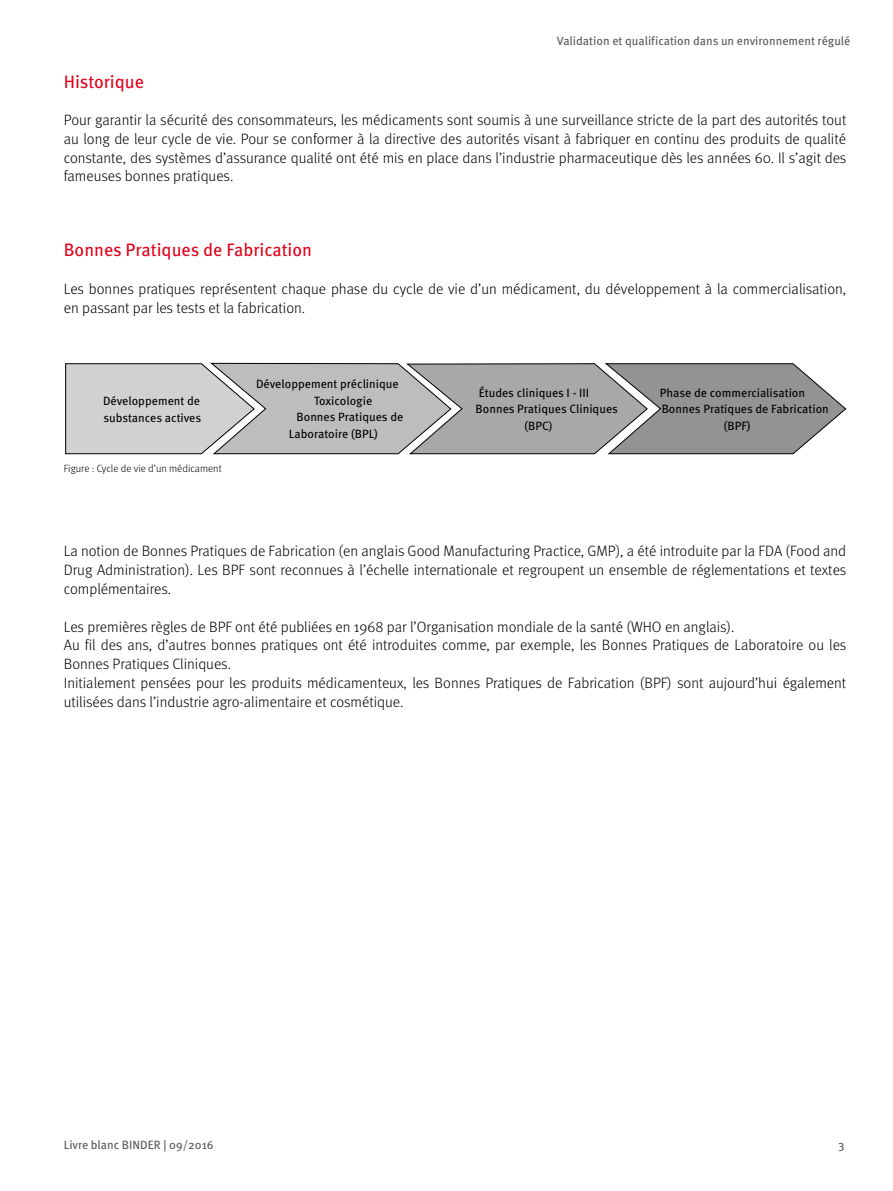
<style>
.page{position:relative;width:893px;height:1191px;background:#fff}
.page>*{position:absolute;margin:0;border:0;box-sizing:border-box;transform-origin:0 0}
.t1{font:18px "Meta Pro";color:#e2001a}
.Fließtext{font:300 15px/18.8px "Meta Pro";color:#000;text-align:justify}
.Absatzformat_1{font:300 15px/18.8px "Meta Pro";color:#000}
.t2{font:12px/16.5px "Meta Pro";color:#000}
.t3{font:12px "Meta Pro";color:#58585a}
.BU{font:300 10.5px "Meta Pro";color:#000}
.s1{font-size:11.55px}
</style>
<div class="page">
<svg style="left:65px;top:362px;width:782px;height:92px;background:#adaeaf"></svg>
<p class="t3" style="left:557px;top:32px;width:295px">Validation et qualification dans un environnement régulé</p>
<h2 class="t1" style="left:64px;top:67px;width:82px">Historique</h2>
<p class="Fließtext" style="left:64px;top:110px;width:784px">Pour garantir la sécurité des consommateurs, les médicaments sont soumis à une surveillance stricte de la part des autorités tout au long de leur cycle de vie. Pour se conformer à la directive des autorités visant à fabriquer en continu des produits de qualité constante, des systèmes d’assurance qualité ont été mis en place dans l’industrie pharmaceutique dès les années 60. Il s’agit des fameuses bonnes pratiques.</p>
<h2 class="t1" style="left:64px;top:236px;width:250px">Bonnes Pratiques de Fabrication</h2>
<p class="Fließtext" style="left:64px;top:278px;width:784px">Les bonnes pratiques représentent chaque phase du cycle de vie d’un médicament, du développement à la commercialisation, en passant par les tests et la fabrication.</p>
<p class="t2" style="left:103px;top:392px;width:100px">Développement de substances actives</p>
<p class="BU" style="left:64px;top:461px;width:159px">Figure : Cycle de vie d’un médicament</p>
<p class="t2" style="left:314px;top:375px;width:86px;text-indent:-58px">Développement préclinique<br>Toxicologie</p>
<p class="t2" style="left:289px;top:408px;width:116px;text-indent:8px">Bonnes Pratiques de<br>Laboratoire (BPL)</p>
<p class="t2" style="left:479px;top:383px;width:112px">Études cliniques I - III</p>
<p class="t2" style="left:524px;top:400px;width:95px;text-indent:-49px">Bonnes Pratiques Cliniques (BPC<span class="s1">)</span></p>
<p class="t2" style="left:660px;top:383px;width:147px">Phase de commercialisation</p>
<p class="t2" style="left:662px;top:400px;width:169px">Bonnes Pratiques de Fabrication</p>
<p class="t2" style="left:724px;top:416px;width:28px">(BPF)</p>
<p class="Fließtext" style="left:64px;top:541px;width:784px">La notion de Bonnes Pratiques de Fabrication (en anglais Good Manufacturing Practice, GMP), a été introduite par la FDA (Food and Drug Administration). Les BPF sont reconnues à l’échelle internationale et regroupent un ensemble de réglementations et textes complémentaires.</p>
<p class="Absatzformat_1" style="left:64px;top:616px;width:672px">Les premières règles de BPF ont été publiées en 1968 par l’Organisation mondiale de la santé (WHO en anglais).</p>
<p class="Absatzformat_1" style="left:64px;top:635px;width:784px">Au fil des ans, d’autres bonnes pratiques ont été introduites comme, par exemple, les Bonnes Pratiques de Laboratoire ou les<br>Bonnes Pratiques Cliniques.</p>
<p class="Absatzformat_1" style="left:64px;top:672px;width:784px">Initialement pensées pour les produits médicamenteux, les Bonnes Pratiques de Fabrication (BPF) sont aujourd’hui également utilisées dans l’industrie agro-alimentaire et cosmétique.</p>
<p class="t3" style="left:64px;top:1135px;width:152px">Livre blanc BINDER | 09/2016</p>
<p class="t3" style="left:838px;top:1135px;width:8px">3</p>
</div>
